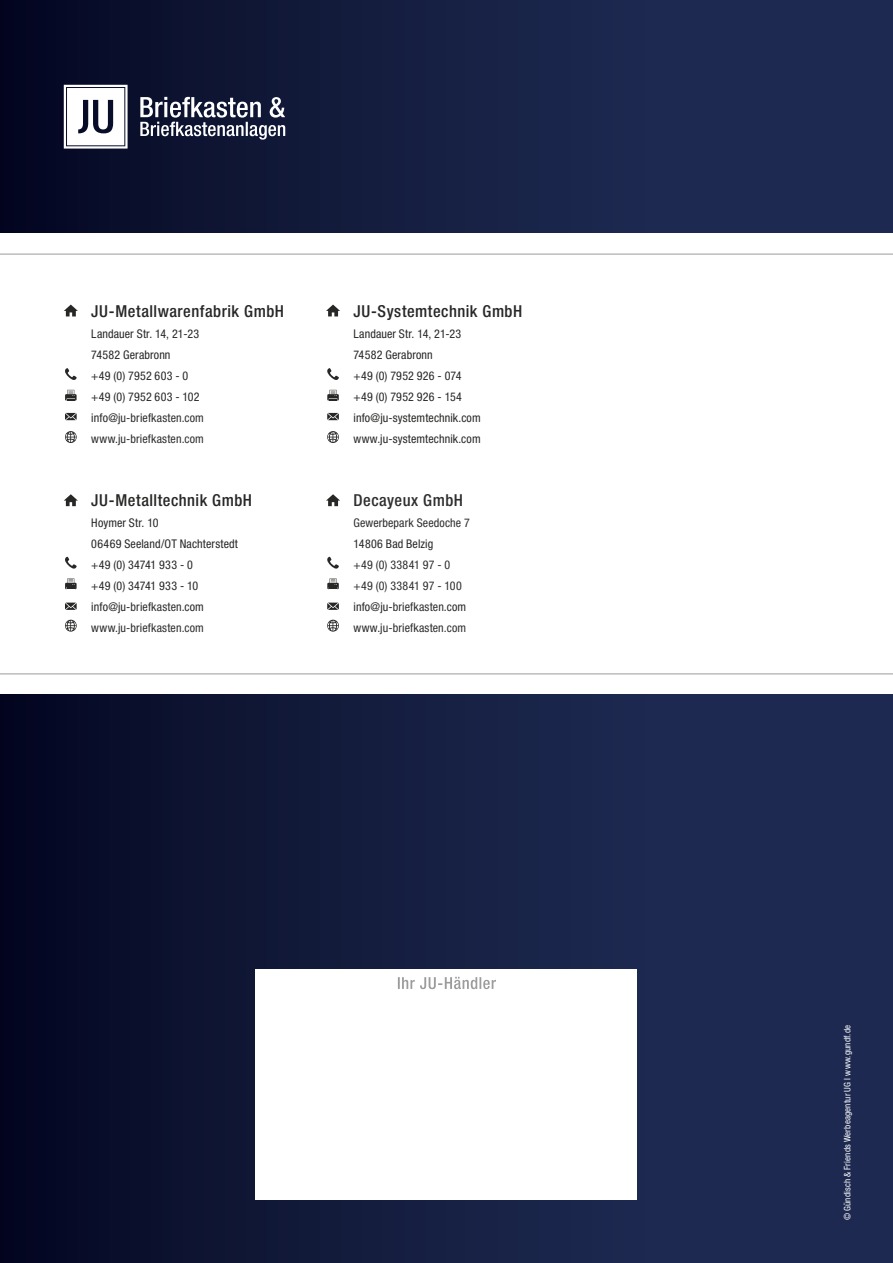
<style>
.page{position:relative;width:893px;height:1263px;background:#fff}
.page>*{position:absolute;margin:0;border:0;box-sizing:border-box;transform-origin:0 0}
.t1{font:500 condensed 16.5px "Helvetica Neue";letter-spacing:.03em;color:#272726}
.t2{font:500 condensed 16.5px "Helvetica Neue";letter-spacing:.03em;color:#2e2e2d}
.t3{font:condensed 12px/21px "Helvetica Neue";letter-spacing:.01em;color:#272726}
.t4{font:condensed 12px "Helvetica Neue";letter-spacing:.015em;color:#2e2e2d}
.t5{font:condensed 9px "Helvetica Neue";letter-spacing:.015em;color:#fff}
.s1{color:#272726}
.s2{color:#2e2e2d}
</style>
<div class="page">
<div style="left:0;top:695px;width:893px;height:568px;background:linear-gradient(to right,#070b26,#23315a)"></div>
<hr style="left:0;top:254px;width:893px;height:1px;background:#9c9c9d">
<hr style="left:0;top:673px;width:893px;height:1px;background:#9c9c9d">
<div style="left:0;top:0;width:893px;height:233px;background:linear-gradient(to right,#070b26,#22305a)"></div>
<svg style="left:255px;top:969px;width:382px;height:230px"></svg>
<svg style="left:64px;top:85px;width:64px;height:64px"></svg>
<svg style="left:140px;top:97px;width:145px;height:43px"></svg>
<svg style="left:65px;top:603px;width:12px;height:7px"></svg>
<svg style="left:65px;top:578px;width:12px;height:11px"></svg>
<svg style="left:65px;top:620px;width:12px;height:12px"></svg>
<svg style="left:64px;top:494px;width:14px;height:12px"></svg>
<svg style="left:65px;top:557px;width:12px;height:12px"></svg>
<svg style="left:327px;top:603px;width:12px;height:7px"></svg>
<svg style="left:327px;top:578px;width:12px;height:11px"></svg>
<svg style="left:327px;top:620px;width:12px;height:12px"></svg>
<svg style="left:326px;top:494px;width:14px;height:12px"></svg>
<svg style="left:327px;top:557px;width:12px;height:12px"></svg>
<svg style="left:65px;top:413px;width:12px;height:7px"></svg>
<svg style="left:65px;top:390px;width:12px;height:11px"></svg>
<svg style="left:65px;top:431px;width:12px;height:12px"></svg>
<svg style="left:64px;top:305px;width:14px;height:11px"></svg>
<svg style="left:65px;top:368px;width:12px;height:12px"></svg>
<svg style="left:327px;top:413px;width:12px;height:7px"></svg>
<svg style="left:327px;top:390px;width:12px;height:11px"></svg>
<svg style="left:327px;top:431px;width:12px;height:12px"></svg>
<svg style="left:327px;top:368px;width:12px;height:12px"></svg>
<svg style="left:326px;top:305px;width:14px;height:11px"></svg>
<svg style="left:398px;top:977px;width:98px;height:12px"></svg>
<h1 class="t1" style="left:91px;top:301px;width:194px">JU-Metallwarenfabrik GmbH</h1>
<p class="t3" style="left:91px;top:323px;width:109px">Landauer Str. 14, 21-23<br>74582 Gerabronn<br>+49 (0) 7952 603 - 0</p>
<p class="t3" style="left:91px;top:386px;width:110px">+49 (0) 7952 603 - 102</p>
<p class="t4" style="left:91px;top:432px;width:114px"><span class="s1">www.</span>ju-briefkasten.com</p>
<p class="t4" style="left:91px;top:411px;width:114px"><span class="s1">info@</span>ju-briefkasten.com</p>
<h1 class="t1" style="left:91px;top:490px;width:162px">JU-Metalltechnik GmbH</h1>
<p class="t3" style="left:91px;top:512px;width:148px">Hoymer Str. 10<br>06469 Seeland/OT Nachterstedt +49 (0) 34741 933 - 0</p>
<p class="t3" style="left:91px;top:575px;width:108px">+49 (0) 34741 933 - 10</p>
<p class="t4" style="left:91px;top:621px;width:114px"><span class="s1">www.</span>ju-briefkasten.com</p>
<p class="t3" style="left:91px;top:596px;width:114px">info@ju-<span class="s2">briefkasten</span>.com</p>
<h1 class="t1" style="left:354px;top:301px;width:170px">JU-Systemtechnik GmbH</h1>
<p class="t3" style="left:354px;top:323px;width:109px">Landauer Str. 14, 21-23<br>74582 Gerabronn<br>+49 (0) 7952 926 - 074</p>
<p class="t3" style="left:354px;top:386px;width:110px">+49 (0) 7952 926 - 154</p>
<p class="t3" style="left:354px;top:428px;width:129px">www.ju-systemtechnik.com</p>
<p class="t3" style="left:354px;top:407px;width:129px">info@ju-systemtechnik.com</p>
<h1 class="t2" style="left:354px;top:490px;width:111px">Decayeux GmbH</h1>
<p class="t4" style="left:354px;top:516px;width:118px">Gewerbepark Seedoche 7</p>
<p class="t3" style="left:354px;top:533px;width:81px">14806 Bad Belzig</p>
<p class="t4" style="left:354px;top:558px;width:98px">+49 (0) 33841 97 - 0</p>
<p class="t4" style="left:354px;top:579px;width:110px">+49 (0) 33841 97 - 100</p>
<p class="t4" style="left:354px;top:621px;width:114px"><span class="s1">www.</span>ju-briefkasten.com</p>
<p class="t3" style="left:354px;top:596px;width:114px">info@ju-<span class="s2">briefkasten</span>.com</p>
<p class="t5" style="left:842px;top:1220px;width:197px;rotate:-90deg">© Gündisch &amp; Friends Werbeagentur UG l www.gundf.de</p>
</div>
